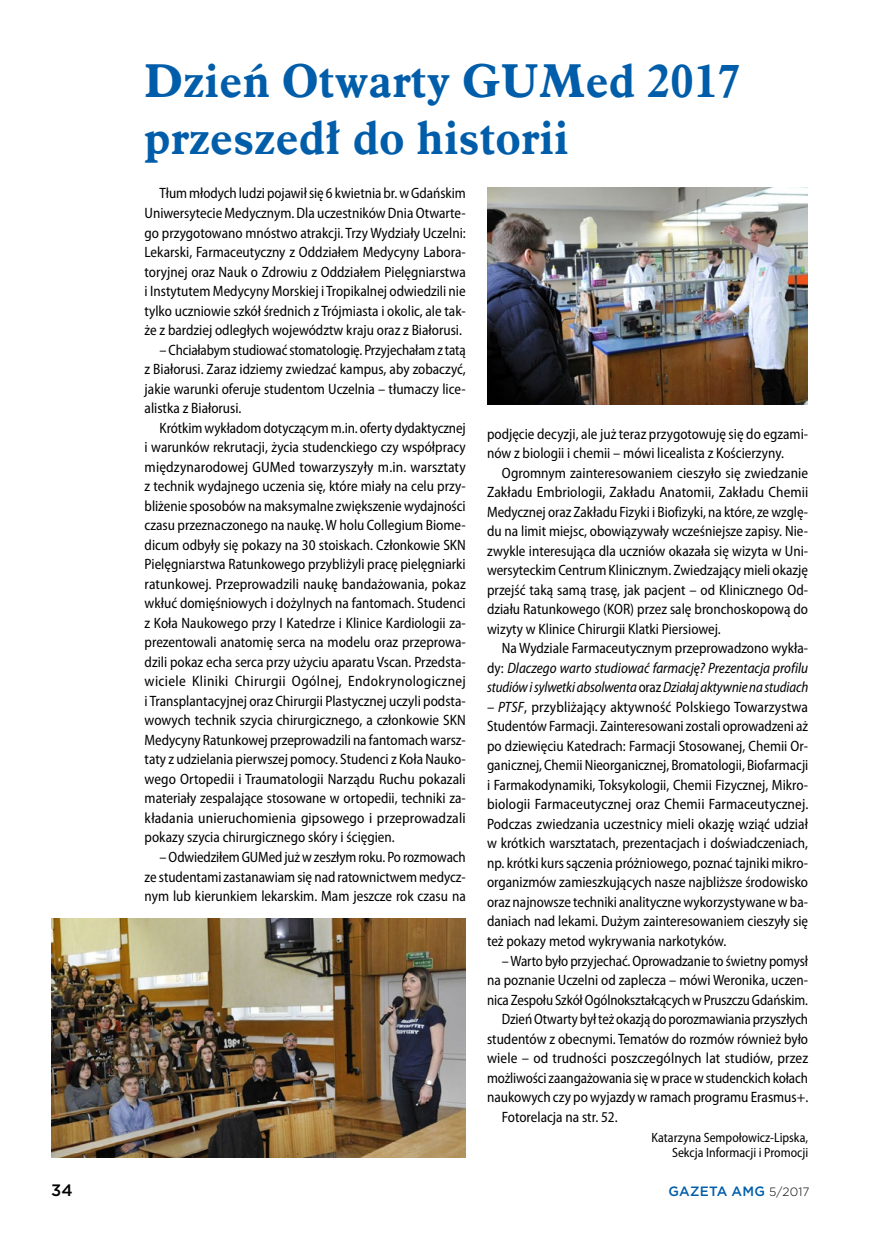
<style>
.page{position:relative;width:872px;height:1234px;background:#fff}
.page>*{position:absolute;margin:0;border:0;box-sizing:border-box;transform-origin:0 0}
.t1{font:700 46.5px/57px "Aldine 721 EU";letter-spacing:.005em;color:#005da9}
.t2{font:500 16.5px "Gotham";color:#000}
.t3{font:semi-condensed 15px/19.5px "Myriad Pro";color:#000;text-align:justify;scale:.95 1}
.t4{font:semi-condensed 15px/19.5px "Myriad Pro";color:#000;text-align:justify}
.t5{font:semi-condensed 15px/19.5px "Myriad Pro";color:#000;text-align:justify;scale:.94 1}
.t6{font:semi-condensed 15px/19.5px "Myriad Pro";color:#000;scale:.96 1}
.t7{font:italic semi-condensed 15px/19.5px "Myriad Pro";letter-spacing:-.01em;color:#000;text-align:justify;scale:.96 1}
.t8{font:semi-condensed 13.5px/15.8px "Myriad Pro";color:#000;text-align:right;scale:.96 1}
.t9{font:500 13.5px "Gotham";letter-spacing:.015em;color:#005da9}
.s1{font-style:normal}
.s2{font-style:italic}
.s3{font-weight:300;font-size:12px;color:#000}
</style>
<div class="page">
<img style="left:52px;top:918px;width:413px;height:238px">
<img style="left:488px;top:188px;width:319px;height:217px">
<h1 class="t1" style="left:145px;top:53px;width:597px">Dzień Otwarty GUMed 2017 przeszedł do historii</h1>
<p class="t3" style="left:145px;top:183px;width:340px;text-indent:15px">Tłum młodych ludzi pojawił się 6 kwietnia br. w Gdańskim Uniwersytecie Medycznym. Dla uczestników Dnia Otwarte&shy;go przygotowano mnóstwo atrakcji. Trzy Wydziały Uczelni:<br>Lekarski, Farmaceutyczny z Oddziałem Medycyny Labora&shy;toryjnej oraz Nauk o Zdrowiu z Oddziałem Pielęgniarstwa i Instytutem Medycyny Morskiej i Tropikalnej odwiedzili nie tylko uczniowie szkół średnich z Trójmiasta i okolic, ale tak&shy;że z bardziej odległych województw kraju oraz z Białorusi.</p>
<p class="t5" style="left:145px;top:339px;width:343px;text-indent:15px">– Chciałabym studiować stomatologię. Przyjechałam z tatą z Białorusi. Zaraz idziemy zwiedzać kampus, aby zobaczyć, jakie warunki oferuje studentom Uczelnia – tłumaczy lice&shy;alistka z Białorusi.</p>
<p class="t3" style="left:145px;top:417px;width:340px;text-indent:15px">Krótkim wykładom dotyczącym m.in. oferty dydaktycznej i warunków rekrutacji, życia studenckiego czy współpracy międzynarodowej GUMed towarzyszyły m.in. warsztaty z technik wydajnego uczenia się, które miały na celu przy&shy;bliżenie sposobów na maksymalne zwiększenie wydajności czasu przeznaczonego na naukę. W holu Collegium Biome&shy;dicum odbyły się pokazy na 30 stoiskach. Członkowie SKN Pielęgniarstwa Ratunkowego przybliżyli pracę pielęgniarki ratunkowej. Przeprowadzili naukę bandażowania, pokaz wkłuć domięśniowych i dożylnych na fantomach. Studenci z Koła Naukowego przy I Katedrze i Klinice Kardiologii za&shy;prezentowali anatomię serca na modelu oraz przeprowa&shy;dzili pokaz echa serca przy użyciu aparatu Vscan. Przedsta&shy;wiciele Kliniki Chirurgii Ogólnej, Endokrynologicznej i Transplantacyjnej oraz Chirurgii Plastycznej uczyli podsta&shy;wowych technik szycia chirurgicznego, a członkowie SKN Medycyny Ratunkowej przeprowadzili na fantomach warsz&shy;taty z udzielania pierwszej pomocy. Studenci z Koła Nauko&shy;wego Ortopedii i Traumatologii Narządu Ruchu pokazali materiały zespalające stosowane w ortopedii, techniki za&shy;kładania unieruchomienia gipsowego i przeprowadzali pokazy szycia chirurgicznego skóry i ścięgien.</p>
<p class="t3" style="left:145px;top:846px;width:339px;text-indent:15px">– Odwiedziłem GUMed już w zeszłym roku. Po rozmowach ze studentami zastanawiam się nad ratownictwem medycz&shy;nym lub kierunkiem lekarskim. Mam jeszcze rok czasu na</p>
<p class="t6" style="left:487px;top:423px;width:336px">podjęcie decyzji, ale już teraz przygotowuję się do egzami&shy;nów z biologii i chemii – mówi licealista z Kościerzyny.</p>
<p class="t4" style="left:487px;top:462px;width:323px;text-indent:15px">Ogromnym zainteresowaniem cieszyło się zwiedzanie Zakładu Embriologii, Zakładu Anatomii, Zakładu Chemii Medycznej oraz Zakładu Fizyki i Biofizyki, na które, ze wzglę&shy;du na limit miejsc, obowiązywały wcześniejsze zapisy. Nie&shy;zwykle interesująca dla uczniów okazała się wizyta w Uni&shy;wersyteckim Centrum Klinicznym. Zwiedzający mieli okazję przejść taką samą trasę, jak pacjent – od Klinicznego Od&shy;działu Ratunkowego (KOR) przez salę bronchoskopową do wizyty w Klinice Chirurgii Klatki Piersiowej.</p>
<p class="t7" style="left:487px;top:638px;width:336px;text-indent:15px"><span class="s1">Na Wydziale Farmaceutycznym przeprowadzono wykła&shy;dy:</span> Dlaczego warto studiować farmację? Prezentacja profilu studiów i sylwetki absolwenta <span class="s1">oraz</span> Działaj aktywnie na studiach</p>
<p class="t4" style="left:487px;top:696px;width:323px"><span class="s2">– PTSF</span>, przybliżający aktywność Polskiego Towarzystwa Studentów Farmacji. Zainteresowani zostali oprowadzeni aż po dziewięciu Katedrach: Farmacji Stosowanej, Chemii Or&shy;ganicznej, Chemii Nieorganicznej, Bromatologii, Biofarmacji i Farmakodynamiki, Toksykologii, Chemii Fizycznej, Mikro&shy;biologii Farmaceutycznej oraz Chemii Farmaceutycznej.<br>Podczas zwiedzania uczestnicy mieli okazję wziąć udział w krótkich warsztatach, prezentacjach i doświadczeniach, np. krótki kurs sączenia próżniowego, poznać tajniki mikro&shy;organizmów zamieszkujących nasze najbliższe środowisko oraz najnowsze techniki analityczne wykorzystywane w ba&shy;daniach nad lekami. Dużym zainteresowaniem cieszyły się też pokazy metod wykrywania narkotyków.</p>
<p class="t5" style="left:502px;top:950px;width:327px">– Warto było przyjechać. Oprowadzanie to świetny pomysł</p>
<p class="t6" style="left:487px;top:969px;width:336px">na poznanie Uczelni od zaplecza – mówi Weronika, uczen-</p>
<p class="t5" style="left:487px;top:989px;width:343px">nica Zespołu Szkół Ogólnokształcących w Pruszczu Gdańskim.</p>
<p class="t5" style="left:502px;top:1008px;width:327px">Dzień Otwarty był też okazją do porozmawiania przyszłych</p>
<p class="t6" style="left:487px;top:1028px;width:336px">studentów z obecnymi. Tematów do rozmów również było</p>
<p class="t4" style="left:487px;top:1047px;width:323px">wiele – od trudności poszczególnych lat studiów, przez</p>
<p class="t3" style="left:487px;top:1067px;width:339px">możliwości zaangażowania się w prace w studenckich kołach</p>
<p class="t6" style="left:487px;top:1086px;width:336px">naukowych czy po wyjazdy w ramach programu Erasmus+.</p>
<p class="t6" style="left:502px;top:1106px;width:122px">Fotorelacja na str. 52.</p>
<p class="t8" style="left:651px;top:1128px;width:165px">Katarzyna Sempołowicz-Lipska,<br>Sekcja Informacji i Promocji</p>
<p class="t2" style="left:51px;top:1179px;width:23px">34</p>
<p class="t9" style="left:668px;top:1182px;width:143px">GAZETA AMG <span class="s3">5/2017</span></p>
</div>
